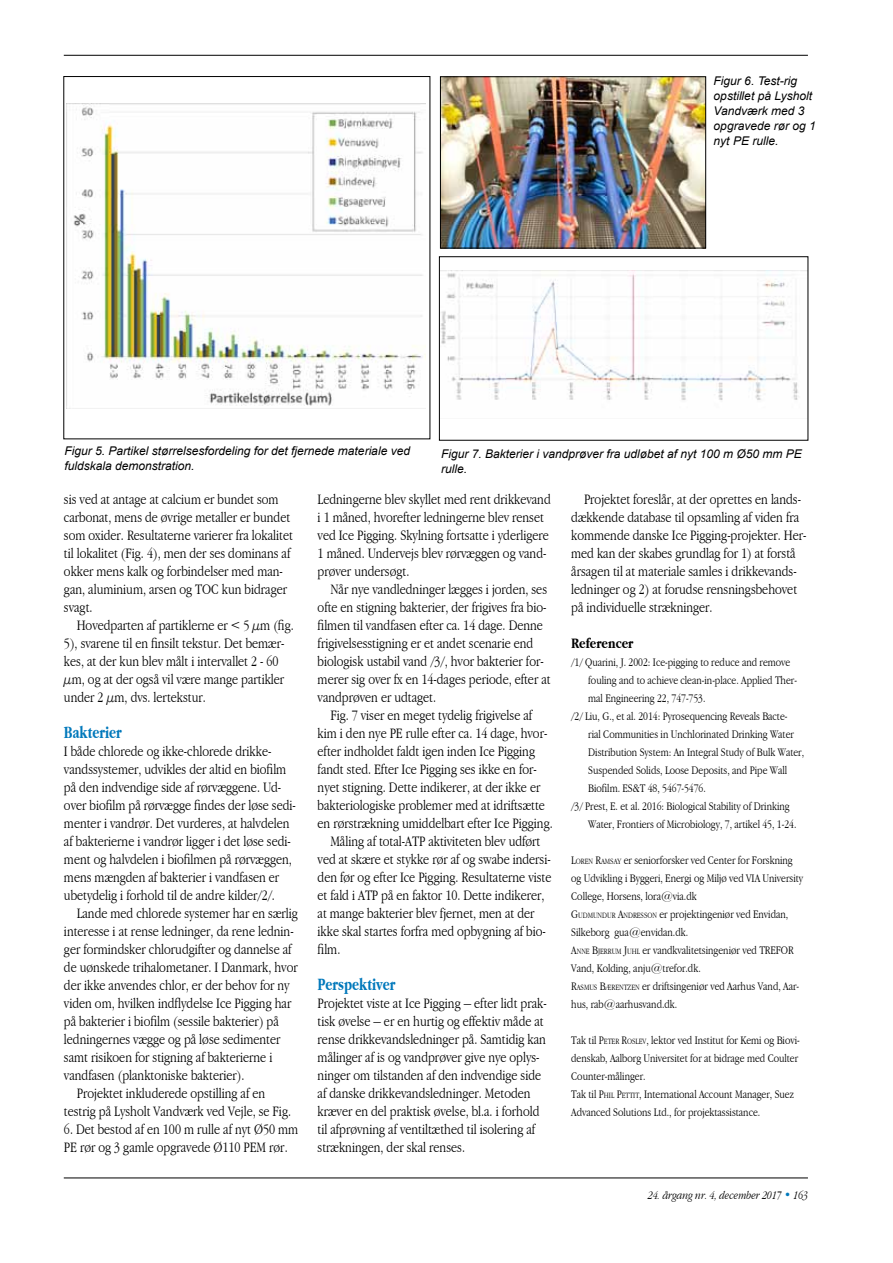
<style>
.page{position:relative;width:893px;height:1263px;background:#fff}
.page>*{position:absolute;margin:0;border:0;box-sizing:border-box;transform-origin:0 0}
.t1{font:700 condensed 18px "Garamond";color:#0078bb;scale:.9 1}
.t2{font:300 condensed 15px/18px "Garamond";color:#000}
.t3{font:700 condensed 15px "Garamond";color:#000}
.t4{font:300 condensed 12px/18px "Garamond";color:#000}
.t5{font:italic 12px/15px "Arial";color:#000}
.t6{font:italic 300 condensed 12px "Garamond";color:#000}
.s1{font-style:inherit}
.s2{font-size:8.4px}
.s3{color:#0079bc}
</style>
<div class="page">
<hr style="left:64px;top:1177px;width:744px;height:1px;background:#000">
<svg style="left:642px;top:1177px;width:166px;height:2px"></svg>
<hr style="left:64px;top:55px;width:744px;height:1px;background:#000">
<img style="left:66px;top:103px;width:359px;height:305px">
<img style="left:442px;top:79px;width:262px;height:167px">
<div style="left:440px;top:77px;width:266px;height:171px;border:1px solid #000"></div>
<img style="left:441px;top:270px;width:365px;height:130px">
<div style="left:439px;top:256px;width:369px;height:184px;border:1px solid #000"></div>
<p class="t5" style="left:714px;top:74px;width:104px">Figur 6. Test-rig opstillet på Lysholt<br>Vandværk med 3 opgravede rør og 1 nyt PE rulle.</p>
<p class="t5" style="left:65px;top:444px;width:347px">Figur 5. Partikel størrelsesfordeling for det fjernede materiale ved fuldskala demonstration.</p>
<p class="t5" style="left:441px;top:447px;width:362px">Figur 7. Bakterier i vandprøver fra udløbet af nyt 100 m Ø50 mm PE rulle.</p>
<p class="t2" style="left:64px;top:490px;width:231px">sis ved at antage at calcium er bundet som carbonat, mens de øvrige metaller er bundet som oxider. Resultaterne varierer fra lokalitet til lokalitet (Fig. 4), men der ses dominans af okker mens kalk og forbindelser med man&shy;gan, aluminium, arsen og TOC kun bidrager svagt.</p>
<p class="t2" style="left:64px;top:616px;width:231px;text-indent:13px">Hovedparten af partiklerne er &lt; 5 μm (fig.<br>5), svarene til en finsilt tekstur. Det bemær&shy;kes, at der kun blev målt i intervallet 2 - 60 μm, og at der også vil være mange partikler under 2 μm, dvs. lertekstur.</p>
<p class="t1" style="left:64px;top:722px;width:66px">Bakterier</p>
<p class="t2" style="left:64px;top:742px;width:233px">I både chlorede og ikke-chlorede drikke&shy;vandssystemer, udvikles der altid en biofilm på den indvendige side af rørvæggene. Ud&shy;over biofilm på rørvægge findes der løse sedi&shy;menter i vandrør. Det vurderes, at halvdelen af bakterierne i vandrør ligger i det løse sedi&shy;ment og halvdelen i biofilmen på rørvæggen, mens mængden af bakterier i vandfasen er ubetydelig i forhold til de andre kilder/2/.</p>
<p class="t2" style="left:77px;top:904px;width:223px">Lande med chlorede systemer har en særlig</p>
<p class="t2" style="left:64px;top:922px;width:231px">interesse i at rense ledninger, da rene lednin-</p>
<p class="t2" style="left:64px;top:940px;width:229px">ger formindsker chlorudgifter og dannelse af</p>
<p class="t2" style="left:64px;top:958px;width:235px">de uønskede trihalometaner. I Danmark, hvor</p>
<p class="t2" style="left:64px;top:976px;width:227px">der ikke anvendes chlor, er der behov for ny</p>
<p class="t2" style="left:64px;top:994px;width:229px">viden om, hvilken indflydelse Ice Pigging har</p>
<p class="t2" style="left:64px;top:1012px;width:216px">på bakterier i biofilm (sessile bakterier) på</p>
<p class="t2" style="left:64px;top:1030px;width:218px">ledningernes vægge og på løse sedimenter</p>
<p class="t2" style="left:64px;top:1048px;width:210px">samt risikoen for stigning af bakterierne i</p>
<p class="t2" style="left:64px;top:1066px;width:182px">vandfasen (planktoniske bakterier).</p>
<p class="t2" style="left:77px;top:1084px;width:190px">Projektet inkluderede opstilling af en</p>
<p class="t2" style="left:64px;top:1102px;width:229px">testrig på Lysholt Vandværk ved Vejle, se Fig.</p>
<p class="t2" style="left:64px;top:1120px;width:236px">6. Det bestod af en 100 m rulle af nyt Ø50 mm<br>PE rør og 3 gamle opgravede Ø110 PEM rør.</p>
<p class="t2" style="left:318px;top:490px;width:235px">Ledningerne blev skyllet med rent drikkevand i 1 måned, hvorefter ledningerne blev renset ved Ice Pigging. Skylning fortsatte i yderligere 1 måned. Undervejs blev rørvæggen og vand&shy;prøver undersøgt.</p>
<p class="t2" style="left:318px;top:580px;width:235px;text-indent:13px">Når nye vandledninger lægges i jorden, ses ofte en stigning bakterier, der frigives fra bio&shy;filmen til vandfasen efter ca. 14 dage. Denne frigivelsesstigning er et andet scenarie end biologisk ustabil vand /3/, hvor bakterier for&shy;merer sig over fx en 14-dages periode, efter at vandprøven er udtaget.</p>
<p class="t2" style="left:330px;top:706px;width:203px">Fig. 7 viser en meget tydelig frigivelse af</p>
<p class="t2" style="left:318px;top:724px;width:231px">kim i den nye PE rulle efter ca. 14 dage, hvor-</p>
<p class="t2" style="left:318px;top:742px;width:219px">efter indholdet faldt igen inden Ice Pigging</p>
<p class="t2" style="left:318px;top:760px;width:220px">fandt sted. Efter Ice Pigging ses ikke en for-</p>
<p class="t2" style="left:318px;top:778px;width:224px">nyet stigning. Dette indikerer, at der ikke er</p>
<p class="t2" style="left:318px;top:796px;width:229px">bakteriologiske problemer med at idriftsætte</p>
<p class="t2" style="left:318px;top:814px;width:237px">en rørstrækning umiddelbart efter Ice Pigging.</p>
<p class="t2" style="left:330px;top:832px;width:212px">Måling af total-ATP aktiviteten blev udført</p>
<p class="t2" style="left:318px;top:850px;width:235px">ved at skære et stykke rør af og swabe indersi-</p>
<p class="t2" style="left:318px;top:868px;width:235px">den før og efter Ice Pigging. Resultaterne viste</p>
<p class="t2" style="left:318px;top:886px;width:228px">et fald i ATP på en faktor 10. Dette indikerer,</p>
<p class="t2" style="left:318px;top:904px;width:218px">at mange bakterier blev fjernet, men at der</p>
<p class="t2" style="left:318px;top:922px;width:230px">ikke skal startes forfra med opbygning af bio-</p>
<p class="t2" style="left:318px;top:940px;width:24px">film.</p>
<p class="t1" style="left:318px;top:974px;width:88px">Perspektiver</p>
<p class="t2" style="left:318px;top:994px;width:230px">Projektet viste at Ice Pigging – efter lidt prak&shy;tisk øvelse – er en hurtig og effektiv måde at rense drikkevandsledninger på. Samtidig kan målinger af is og vandprøver give nye oplys&shy;ninger om tilstanden af den indvendige side af danske drikkevandsledninger. Metoden kræver en del praktisk øvelse, bl.a. i forhold til afprøvning af ventiltæthed til isolering af strækningen, der skal renses.</p>
<p class="t2" style="left:571px;top:490px;width:236px;text-indent:13px">Projektet foreslår, at der oprettes en lands&shy;dækkende database til opsamling af viden fra kommende danske Ice Pigging-projekter. Her&shy;med kan der skabes grundlag for 1) at forstå årsagen til at materiale samles i drikkevands&shy;ledninger og 2) at forudse rensningsbehovet på individuelle strækninger.</p>
<p class="t3" style="left:571px;top:635px;width:64px">Referencer</p>
<p class="t4" style="left:571px;top:653px;width:221px">/1/ Quarini, J. 2002: Ice-pigging to reduce and remove</p>
<p class="t4" style="left:588px;top:671px;width:210px">fouling and to achieve clean-in-place. Applied Ther-</p>
<p class="t4" style="left:588px;top:689px;width:119px">mal Engineering 22, 747-753.</p>
<p class="t4" style="left:571px;top:707px;width:218px">/2/ Liu, G., et al. 2014: Pyrosequencing Reveals Bacte-</p>
<p class="t4" style="left:588px;top:725px;width:207px">rial Communities in Unchlorinated Drinking Water</p>
<p class="t4" style="left:588px;top:743px;width:217px">Distribution System: An Integral Study of Bulk Water,</p>
<p class="t4" style="left:588px;top:761px;width:200px">Suspended Solids, Loose Deposits, and Pipe Wall</p>
<p class="t4" style="left:588px;top:779px;width:119px">Biofilm. ES&amp;T 48, 5467-5476.</p>
<p class="t4" style="left:571px;top:797px;width:220px">/3/ Prest, E. et al. 2016: Biological Stability of Drinking</p>
<p class="t4" style="left:588px;top:815px;width:210px">Water, Frontiers of Microbiology, 7, artikel 45, 1-24.</p>
<p class="t4" style="left:571px;top:851px;width:233px"><span class="s1">L</span><span class="s2">OREN</span> <span class="s1">R</span><span class="s2">AMSAY</span> er seniorforsker ved Center for Forskning og Udvikling i Byggeri, Energi og Miljø ved VIA University College, Horsens, lora@via.dk<br><span class="s1">G</span><span class="s2">UDMUNDUR</span> <span class="s1">A</span><span class="s2">NDRESSON</span> er projektingeniør ved Envidan, Silkeborg gua@envidan.dk.<br><span class="s1">A</span><span class="s2">NNE</span> <span class="s1">B</span><span class="s2">JERRUM</span> <span class="s1">J</span><span class="s2">UHL</span> er vandkvalitetsingeniør ved TREFOR Vand, Kolding, anju@trefor.dk.<br><span class="s1">R</span><span class="s2">ASMUS</span> <span class="s1">B</span><span class="s2">ÆRENTZEN</span> er driftsingeniør ved Aarhus Vand, Aar&shy;hus, rab@aarhusvand.dk.</p>
<p class="t4" style="left:571px;top:1031px;width:230px">Tak til <span class="s1">P</span><span class="s2">ETER</span> <span class="s1">R</span><span class="s2">OSLEV</span>, lektor ved Institut for Kemi og Biovi&shy;denskab, Aalborg Universitet for at bidrage med Coulter Counter-målinger.<br>Tak til <span class="s1">P</span><span class="s2">HIL</span> <span class="s1">P</span><span class="s2">ETTIT</span>, International Account Manager, Suez Advanced Solutions Ltd., for projektassistance.</p>
<p class="t6" style="left:648px;top:1189px;width:161px">24. årgang nr. 4, december 2017 <span class="s3">•</span> 163</p>
</div>
